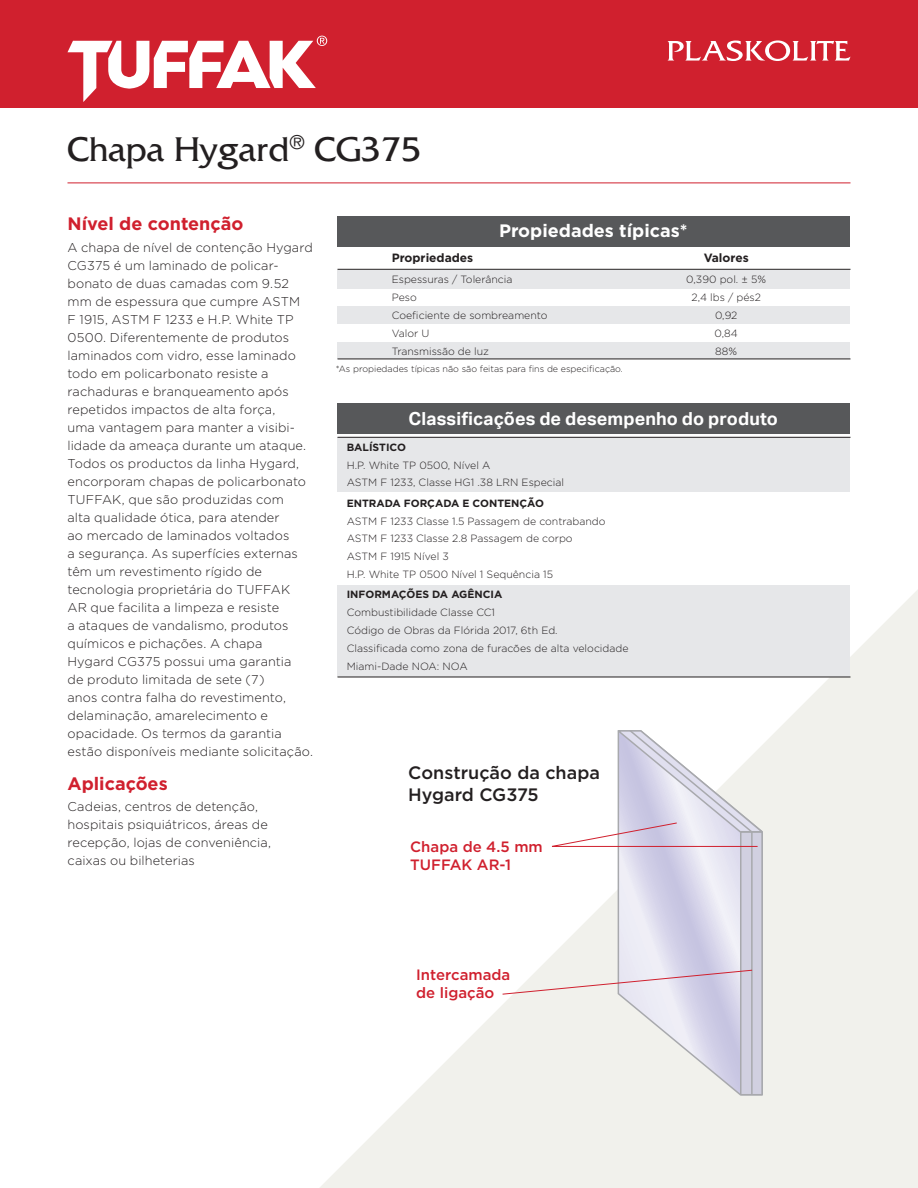
<style>
.page{position:relative;width:918px;height:1188px;background:#fff}
.page>*{position:absolute;margin:0;border:0;box-sizing:border-box;transform-origin:0 0}
.t1{font:36px "Friz Quadrata";color:#231f20}
.t2{font:700 18px "Aktiv Grotesk";letter-spacing:.005em;color:#fff}
.t3{font:500 18px/21.6px "Gotham";color:#231f20}
.t4{font:700 18px "Gotham";color:#d0202e}
.t5{font:700 18px "Gotham";color:#fff}
.t6{font:500 15px/18px "Gotham";color:#d0202e}
.t7{font:300 12.75px/18px "Gotham";letter-spacing:.01em;color:#231f20}
.t8{font:700 12px "Gotham";color:#231f20}
.t9{font:300 10.5px/17.9px "Gotham";color:#231f20}
.t10{font:700 10.5px "Gotham";color:#231f20}
.t11{font:300 9px "Gotham";color:#231f20}
</style>
<div class="page">
<svg style="left:320px;top:589px;width:598px;height:599px;fill:#f1f1ec"></svg>
<svg style="left:617px;top:995px;width:11px;height:100px"></svg>
<div style="left:741px;top:832px;width:21px;height:263px;background:#d1d0e0"></div>
<div style="left:740px;top:831px;width:23px;height:264px;border:1px solid #a8a9ad"></div>
<svg style="left:614px;top:730px;width:149px;height:104px"></svg>
<svg style="left:628px;top:730px;width:125px;height:365px"></svg>
<svg style="left:502px;top:822px;width:256px;height:173px"></svg>
<div style="left:0;top:0;width:918px;height:108px;background:#d0202e"></div>
<svg style="left:667px;top:40px;width:183px;height:21px"></svg>
<svg style="left:67px;top:36px;width:260px;height:66px"></svg>
<hr style="left:68px;top:183px;width:782px;height:1px;background:#d0202e">
<div style="left:338px;top:437px;width:512px;height:55px;background:#e6e7e9"></div>
<div style="left:338px;top:585px;width:512px;height:92px;background:#e6e7e9"></div>
<hr style="left:338px;top:677px;width:512px;height:1px;background:#231f20">
<hr style="left:338px;top:437px;width:512px;height:1px;background:#231f20">
<div style="left:338px;top:270px;width:512px;height:18px;background:#e6e7e9"></div>
<div style="left:338px;top:307px;width:512px;height:17px;background:#e6e7e9"></div>
<div style="left:338px;top:342px;width:512px;height:17px;background:#e6e7e9"></div>
<hr style="left:338px;top:269px;width:512px;height:1px;background:#231f20">
<hr style="left:338px;top:359px;width:512px;height:1px;background:#231f20">
<div style="left:338px;top:216px;width:512px;height:30px;background:#57585a"></div>
<div style="left:338px;top:404px;width:512px;height:30px;background:#57585a"></div>
<h1 class="t1" style="left:68px;top:130px;width:355px">Chapa Hygard<sup>®</sup> CG375</h1>
<h2 class="t4" style="left:68px;top:212px;width:177px">Nível de contenção</h2>
<p class="t7" style="left:68px;top:238px;width:247px">A chapa de nível de contenção Hygard CG375 é um laminado de policar&shy;bonato de duas camadas com 9.52 mm de espessura que cumpre ASTM<br>F 1915, ASTM F 1233 e H.P. White TP 0500. Diferentemente de produtos laminados com vidro, esse laminado todo em policarbonato resiste a rachaduras e branqueamento após repetidos impactos de alta força,<br>uma vantagem para manter a visibi&shy;lidade da ameaça durante um ataque.<br>Todos os productos da linha Hygard, encorporam chapas de policarbonato TUFFAK, que são produzidas com<br>alta qualidade ótica, para atender<br>ao mercado de laminados voltados<br>a segurança. As superfícies externas têm um revestimento rígido de tecnologia proprietária do TUFFAK<br>AR que facilita a limpeza e resiste<br>a ataques de vandalismo, produtos químicos e pichações. A chapa<br>Hygard CG375 possui uma garantia<br>de produto limitada de sete (7)<br>anos contra falha do revestimento, delaminação, amarelecimento e opacidade. Os termos da garantia estão disponíveis mediante solicitação.</p>
<h2 class="t4" style="left:68px;top:772px;width:102px">Aplicações</h2>
<p class="t7" style="left:68px;top:798px;width:205px">Cadeias, centros de detenção, hospitais psiquiátricos, áreas de recepção, lojas de conveniência, caixas ou bilheterias</p>
<h2 class="t5" style="left:499px;top:219px;width:190px">Propiedades típicas*</h2>
<p class="t8" style="left:392px;top:249px;width:83px">Propriedades</p>
<p class="t8" style="left:704px;top:249px;width:47px">Valores</p>
<p class="t9" style="left:392px;top:270px;width:122px">Espessuras / Tolerância</p>
<p class="t9" style="left:686px;top:270px;width:81px">0,390 pol. ± 5%</p>
<p class="t9" style="left:392px;top:288px;width:27px">Peso</p>
<p class="t9" style="left:692px;top:288px;width:71px">2,4 lbs / pés2</p>
<p class="t9" style="left:392px;top:306px;width:157px">Coeficiente de sombreamento</p>
<p class="t9" style="left:715px;top:306px;width:24px">0,92</p>
<p class="t9" style="left:392px;top:324px;width:39px">Valor U</p>
<p class="t9" style="left:715px;top:324px;width:25px">0,84</p>
<p class="t9" style="left:392px;top:342px;width:99px">Transmissão de luz</p>
<p class="t9" style="left:715px;top:342px;width:23px">88%</p>
<p class="t11" style="left:336px;top:363px;width:289px">*As propiedades típicas não são feitas para fins de especificação.</p>
<h2 class="t2" style="left:409px;top:409px;width:371px">Classificações de desempenho do produto</h2>
<p class="t10" style="left:347px;top:440px;width:61px">BALÍSTICO</p>
<p class="t9" style="left:347px;top:456px;width:219px">H.P. White TP 0500, Nível A<br>ASTM F 1233, Classe HG1 .38 LRN Especial</p>
<p class="t10" style="left:347px;top:496px;width:199px">ENTRADA FORÇADA E CONTENÇÃO</p>
<p class="t9" style="left:347px;top:512px;width:260px">ASTM F 1233 Classe 1.5 Passagem de contrabando ASTM F 1233 Classe 2.8 Passagem de corpo ASTM F 1915 Nível 3<br>H.P. White TP 0500 Nível 1 Sequência 15</p>
<p class="t10" style="left:347px;top:588px;width:157px">INFORMAÇÕES DA AGÊNCIA</p>
<p class="t9" style="left:347px;top:603px;width:283px">Combustibilidade Classe CC1<br>Código de Obras da Flórida 2017, 6th Ed.<br>Classificada como zona de furacões de alta velocidade Miami-Dade NOA: NOA</p>
<h2 class="t3" style="left:408px;top:762px;width:193px">Construção da chapa<br>Hygard CG375</h2>
<p class="t6" style="left:410px;top:837px;width:134px">Chapa de 4.5 mm<br>TUFFAK AR-1</p>
<p class="t6" style="left:416px;top:965px;width:96px">Intercamada de ligação</p>
</div>
